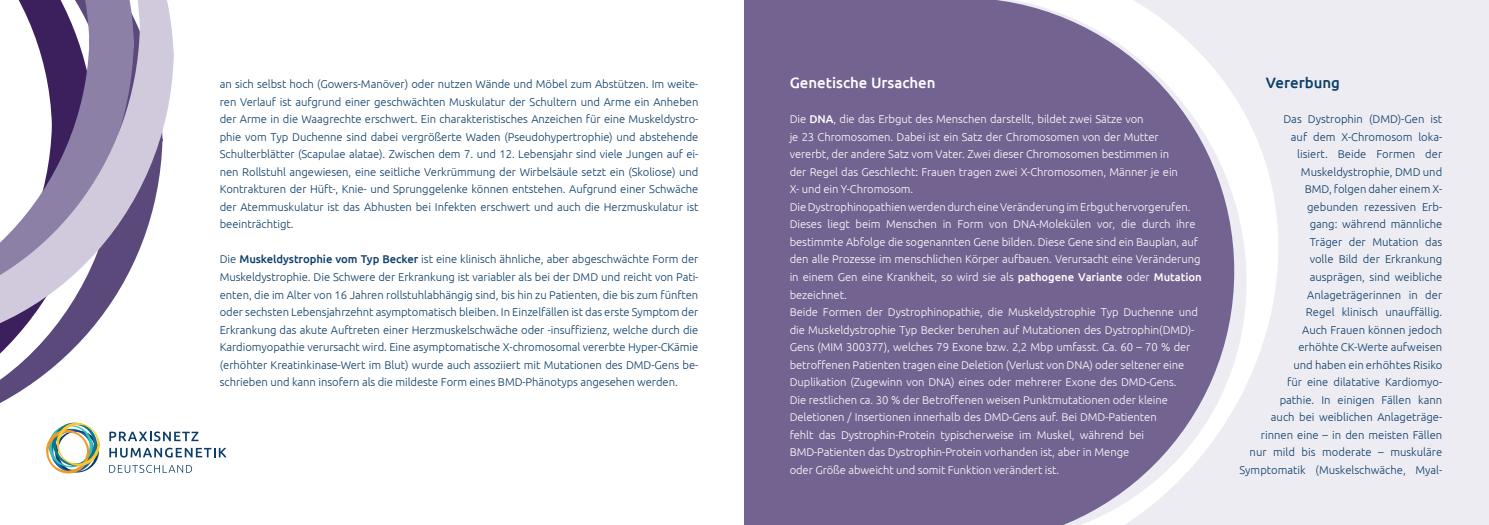
<style>
.page{position:relative;width:1489px;height:525px;background:#fff}
.page>*{position:absolute;margin:0;border:0;box-sizing:border-box;transform-origin:0 0}
.t1{font:500 15px "Ubuntu";color:#fff}
.t2{font:500 15px "Ubuntu";color:#0c3e68}
.t3{font:300 11.25px/17.5px "Ubuntu";color:#0c3e68;text-align:justify}
.t4{font:300 11.25px/17.5px "Ubuntu";letter-spacing:-.005em;color:#fff}
.s1{font-weight:500}
</style>
<div class="page">
<div style="left:744px;top:0;width:744px;height:524px;background:#eeecf3"></div>
<svg style="left:1234px;top:97px;width:44px;height:310px;fill:#fff"></svg>
<div style="left:744px;top:0;width:199px;height:524px;background:#736390"></div>
<svg style="left:0;top:348px;width:74px;height:43px"></svg>
<svg style="left:0;top:0;width:174px;height:348px"></svg>
<svg style="left:109px;top:431px;width:89px;height:10px"></svg>
<svg style="left:109px;top:447px;width:117px;height:10px"></svg>
<svg style="left:109px;top:464px;width:83px;height:8px"></svg>
<img style="left:46px;top:422px;width:54px;height:52px">
<svg style="left:943px;top:0;width:291px;height:524px;background:#8a7da2"></svg>
<p class="t3" style="left:220px;top:75px;width:480px">an sich selbst hoch (Gowers-Manöver) oder nutzen Wände und Möbel zum Abstützen. Im weite&shy;ren Verlauf ist aufgrund einer geschwächten Muskulatur der Schultern und Arme ein Anheben der Arme in die Waagrechte erschwert. Ein charakteristisches Anzeichen für eine Muskeldystro&shy;phie vom Typ Duchenne sind dabei vergrößerte Waden (Pseudohypertrophie) und abstehende Schulterblätter (Scapulae alatae). Zwischen dem 7. und 12. Lebensjahr sind viele Jungen auf ei&shy;nen Rollstuhl angewiesen, eine seitliche Verkrümmung der Wirbelsäule setzt ein (Skoliose) und Kontrakturen der Hüft-, Knie- und Sprunggelenke können entstehen. Aufgrund einer Schwäche der Atemmuskulatur ist das Abhusten bei Infekten erschwert und auch die Herzmuskulatur ist beeinträchtigt.</p>
<p class="t3" style="left:220px;top:250px;width:480px">Die <span class="s1">Muskeldystrophie vom Typ Becker</span> ist eine klinisch ähnliche, aber abgeschwächte Form der Muskeldystrophie. Die Schwere der Erkrankung ist variabler als bei der DMD und reicht von Pati&shy;enten, die im Alter von 16 Jahren rollstuhlabhängig sind, bis hin zu Patienten, die bis zum fünften oder sechsten Lebensjahrzehnt asymptomatisch bleiben. In Einzelfällen ist das erste Symptom der Erkrankung das akute Auftreten einer Herzmuskelschwäche oder -insuffizienz, welche durch die Kardiomyopathie verursacht wird. Eine asymptomatische X-chromosomal vererbte Hyper-CKämie (erhöhter Kreatinkinase-Wert im Blut) wurde auch assoziiert mit Mutationen des DMD-Gens be&shy;schrieben und kann insofern als die mildeste Form eines BMD-Phänotyps angesehen werden.</p>
<h1 class="t1" style="left:789px;top:73px;width:147px">Genetische Ursachen</h1>
<p class="t4" style="left:789px;top:110px;width:413px">Die <span class="s1">DNA</span>, die das Erbgut des Menschen darstellt, bildet zwei Sätze von<br>je 23 Chromosomen. Dabei ist ein Satz der Chromosomen von der Mutter<br>vererbt, der andere Satz vom Vater. Zwei dieser Chromosomen bestimmen in<br>der Regel das Geschlecht: Frauen tragen zwei X-Chromosomen, Männer je ein<br>X- und ein Y-Chromosom.<br>Die Dystrophinopathien werden durch eine Veränderung im Erbgut hervorgerufen.<br>Dieses liegt beim Menschen in Form von DNA-Molekülen vor, die durch ihre bestimmte Abfolge die sogenannten Gene bilden. Diese Gene sind ein Bauplan, auf den alle Prozesse im menschlichen Körper aufbauen. Verursacht eine Veränderung in einem Gen eine Krankheit, so wird sie als <span class="s1">pathogene Variante</span> oder <span class="s1">Mutation </span>bezeichnet.<br>Beide Formen der Dystrophinopathie, die Muskeldystrophie Typ Duchenne und die Muskeldystrophie Typ Becker beruhen auf Mutationen des Dystrophin(DMD)- Gens (MIM 300377), welches 79 Exone bzw. 2,2 Mbp umfasst. Ca. 60 – 70 % der betroffenen Patienten tragen eine Deletion (Verlust von DNA) oder seltener eine Duplikation (Zugewinn von DNA) eines oder mehrerer Exone des DMD-Gens.<br>Die restlichen ca. 30 % der Betroffenen weisen Punktmutationen oder kleine Deletionen / Insertionen innerhalb des DMD-Gens auf. Bei DMD-Patienten<br>fehlt das Dystrophin-Protein typischerweise im Muskel, während bei BMD-Patienten das Dystrophin-Protein vorhanden ist, aber in Menge<br>oder Größe abweicht und somit Funktion verändert ist.</p>
<h1 class="t2" style="left:1265px;top:73px;width:76px">Vererbung</h1>
<p class="t3" style="left:1239px;top:110px;width:204px;text-align:right">Das Dystrophin (DMD)-Gen ist<br>auf dem X-Chromosom loka-<br>lisiert. Beide Formen der<br>Muskeldystrophie, DMD und<br>BMD, folgen daher einem X-<br>gebunden rezessiven Erb-<br>gang: während männliche<br>Träger der Mutation das<br>volle Bild der Erkrankung<br>ausprägen, sind weibliche<br>Anlageträgerinnen in der<br>Regel klinisch unauffällig.<br>Auch Frauen können jedoch<br>erhöhte CK-Werte aufweisen<br>und haben ein erhöhtes Risiko<br>für eine dilatative Kardiomyo-<br>pathie. In einigen Fällen kann<br>auch bei weiblichen Anlageträge&shy;rinnen eine – in den meisten Fällen<br>nur mild bis moderate – muskuläre<br>Symptomatik (Muskelschwäche, Myal-</p>
</div>
